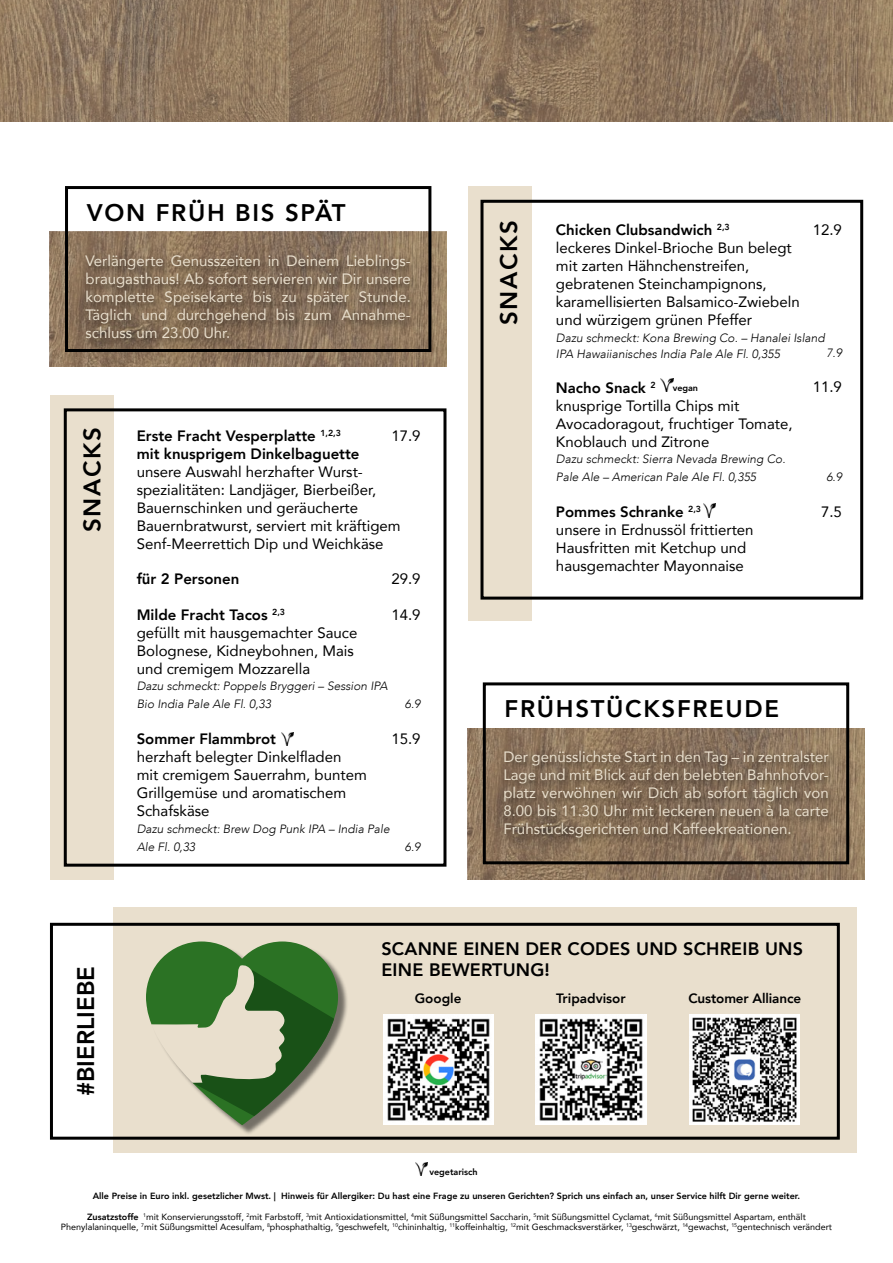
<style>
.page{position:relative;width:893px;height:1263px;background:#fff}
.page>*{position:absolute;margin:0;border:0;box-sizing:border-box;transform-origin:0 0}
.t1{font:800 24px "Avenir";letter-spacing:.07em;color:#000}
.t2{font:800 24px "Avenir";color:#000}
.t3{font:800 18px/21.6px "Avenir";letter-spacing:.01em;color:#000}
.t4{font:15px/18px "Avenir";color:#000}
.t5{font:15px/18px "Avenir";color:#e9dfcd;text-align:justify}
.t6{font:800 15px/18px "Avenir";color:#000}
.t7{font:800 13.5px "Avenir";letter-spacing:-.01em;color:#000}
.t8{font:italic 300 12px/18px "Avenir LT";color:#000}
.t9{font:9px/10.8px "Avenir";color:#000;text-align:center}
.t10{font:800 9px "Avenir";color:#000}
.s1{font-weight:800}
</style>
<div class="page">
<div style="left:468px;top:186px;width:63px;height:435px;background:#e9dfcd"></div>
<div style="left:480px;top:200px;width:383px;height:400px;border:3px solid #000"></div>
<img style="left:0;top:0;width:893px;height:121px">
<div style="left:50px;top:395px;width:64px;height:484px;background:#e9dfcd"></div>
<div style="left:64px;top:408px;width:382px;height:459px;border:3px solid #000"></div>
<img style="left:50px;top:232px;width:396px;height:135px">
<div style="left:65px;top:186px;width:366px;height:166px;border:3px solid #000"></div>
<div style="left:81px;top:251px;width:340px;height:99px;background:#000;opacity:.75"></div>
<img style="left:468px;top:728px;width:396px;height:151px">
<div style="left:483px;top:682px;width:366px;height:182px;border:3px solid #000"></div>
<div style="left:499px;top:746px;width:340px;height:103px;background:#000;opacity:.75"></div>
<svg style="left:281px;top:732px;width:12px;height:13px"></svg>
<svg style="left:703px;top:504px;width:13px;height:13px"></svg>
<div style="left:114px;top:907px;width:743px;height:246px;background:#e9dfcd"></div>
<div style="left:50px;top:923px;width:790px;height:217px;border:3px solid #000"></div>
<img style="left:383px;top:1014px;width:110px;height:111px">
<img style="left:536px;top:1014px;width:110px;height:111px">
<img style="left:690px;top:1014px;width:110px;height:111px">
<div style="left:148px;top:943px;width:200px;height:192px;background:#000;opacity:.5"></div>
<svg style="left:146px;top:941px;width:192px;height:184px"></svg>
<svg style="left:415px;top:1162px;width:13px;height:13px"></svg>
<svg style="left:661px;top:378px;width:12px;height:13px"></svg>
<h1 class="t1" style="left:87px;top:194px;width:260px">VON FRÜH BIS SPÄT</h1>
<p class="t5" style="left:86px;top:252px;width:327px">Verlängerte Genusszeiten in Deinem Lieblings&shy;braugasthaus! Ab sofort servieren wir Dir unsere komplette Speisekarte bis zu später Stunde.<br>Täglich und durchgehend bis zum Annahme&shy;schluss um 23.00 Uhr.</p>
<h1 class="t1" style="left:74px;top:532px;width:107px;rotate:-90deg">SNACKS</h1>
<p class="t6" style="left:137px;top:427px;width:224px">Erste Fracht Vesperplatte <sup>1,2,3 </sup>mit knusprigem Dinkelbaguette</p>
<p class="t4" style="left:137px;top:462px;width:265px">unsere Auswahl herzhafter Wurst&shy;spezialitäten: Landjäger, Bierbeißer, Bauernschinken und geräucherte Bauernbratwurst, serviert mit kräftigem Senf-Meerrettich Dip und Weichkäse</p>
<p class="t6" style="left:137px;top:569px;width:104px">für 2 Personen</p>
<p class="t4" style="left:137px;top:605px;width:222px"><span class="s1">Milde Fracht Tacos</span> <sup>2,3<br></sup>gefüllt mit hausgemachter Sauce<br>Bolognese, Kidneybohnen, Mais und cremigem Mozzarella</p>
<p class="t8" style="left:137px;top:677px;width:252px">Dazu schmeckt: Poppels Bryggeri – Session IPA<br>Bio India Pale Ale Fl. 0,33</p>
<p class="t6" style="left:137px;top:730px;width:141px">Sommer Flammbrot</p>
<p class="t4" style="left:137px;top:747px;width:232px">herzhaft belegter Dinkelfladen mit cremigem Sauerrahm, buntem<br>Grillgemüse und aromatischem<br>Schafskäse</p>
<p class="t8" style="left:137px;top:819px;width:255px">Dazu schmeckt: Brew Dog Punk IPA – India Pale<br>Ale Fl. 0,33</p>
<p class="t4" style="left:391px;top:426px;width:31px">17.9</p>
<p class="t4" style="left:391px;top:569px;width:31px">29.9</p>
<p class="t4" style="left:391px;top:605px;width:31px">14.9</p>
<p class="t8" style="left:405px;top:695px;width:17px">6.9</p>
<p class="t4" style="left:391px;top:729px;width:31px">15.9</p>
<p class="t8" style="left:405px;top:837px;width:17px">6.9</p>
<h1 class="t1" style="left:490px;top:325px;width:107px;rotate:-90deg">SNACKS</h1>
<p class="t4" style="left:813px;top:220px;width:31px">12.9</p>
<p class="t8" style="left:826px;top:344px;width:17px">7.9</p>
<p class="t4" style="left:813px;top:377px;width:31px">11.9</p>
<p class="t4" style="left:556px;top:220px;width:245px"><span class="s1">Chicken Clubsandwich</span> <sup>2,3<br></sup>leckeres Dinkel-Brioche Bun belegt mit zarten Hähnchenstreifen, gebratenen Steinchampignons, karamellisierten Balsamico-Zwiebeln und würzigem grünen Pfeffer</p>
<p class="t8" style="left:556px;top:329px;width:270px;line-height:16.5px">Dazu schmeckt: Kona Brewing Co. – Hanalei Island<br>IPA Hawaiianisches India Pale Ale Fl. 0,355</p>
<p class="t4" style="left:556px;top:378px;width:238px"><span class="s1">Nacho Snack</span> <sup>2<br></sup>knusprige Tortilla Chips mit<br>Avocadoragout, fruchtiger Tomate,<br>Knoblauch und Zitrone</p>
<p class="t8" style="left:556px;top:450px;width:231px">Dazu schmeckt: Sierra Nevada Brewing Co.<br>Pale Ale – American Pale Ale Fl. 0,355</p>
<p class="t4" style="left:556px;top:502px;width:199px"><span class="s1">Pommes Schranke</span> <sup>2,3<br></sup>unsere in Erdnussöl frittierten<br>Hausfritten mit Ketchup und hausgemachter Mayonnaise</p>
<p class="t10" style="left:673px;top:381px;width:27px">vegan</p>
<p class="t8" style="left:826px;top:467px;width:17px">6.9</p>
<p class="t4" style="left:821px;top:502px;width:22px">7.5</p>
<h1 class="t1" style="left:505px;top:690px;width:276px">FRÜHSTÜCKSFREUDE</h1>
<p class="t5" style="left:503px;top:747px;width:327px">Der genüsslichste Start in den Tag – in zentralster Lage und mit Blick auf den belebten Bahnhofvor&shy;platz verwöhnen wir Dich ab sofort täglich von 8.00 bis 11.30 Uhr mit leckeren neuen à la carte Frühstücksgerichten und Kaffeekreationen.</p>
<h1 class="t2" style="left:67px;top:1096px;width:132px;rotate:-90deg">#BIERLIEBE</h1>
<p class="t3" style="left:381px;top:937px;width:423px">SCANNE EINEN DER CODES UND SCHREIB UNS<br>EINE BEWERTUNG!</p>
<p class="t7" style="left:415px;top:988px;width:48px">Google</p>
<p class="t7" style="left:556px;top:988px;width:71px">Tripadvisor</p>
<p class="t7" style="left:688px;top:988px;width:114px">Customer Alliance</p>
<p class="t10" style="left:429px;top:1165px;width:50px">vegetarisch</p>
<p class="t10" style="left:93px;top:1189px;width:709px">Alle Preise in Euro inkl. gesetzlicher Mwst. | Hinweis für Allergiker: Du hast eine Frage zu unseren Gerichten? Sprich uns einfach an, unser Service hilft Dir gerne weiter.</p>
<p class="t9" style="left:61px;top:1211px;width:773px"><span class="s1">Zusatzstoffe</span> <sup>1</sup>mit Konservierungsstoff, <sup>2</sup>mit Farbstoff, <sup>3</sup>mit Antioxidationsmittel, <sup>4</sup>mit Süßungsmittel Saccharin, <sup>5</sup>mit Süßungsmittel Cyclamat, <sup>6</sup>mit Süßungsmittel Aspartam, enthält<br>Phenylalaninquelle, <sup>7</sup>mit Süßungsmittel Acesulfam, <sup>8</sup>phosphathaltig, <sup>9</sup>geschwefelt, <sup>10</sup>chininhaltig, <sup>11</sup>koffeinhaltig, <sup>12</sup>mit Geschmacksverstärker, <sup>13</sup>geschwärzt, <sup>14</sup>gewachst, <sup>15</sup>gentechnisch verändert</p>
</div>
